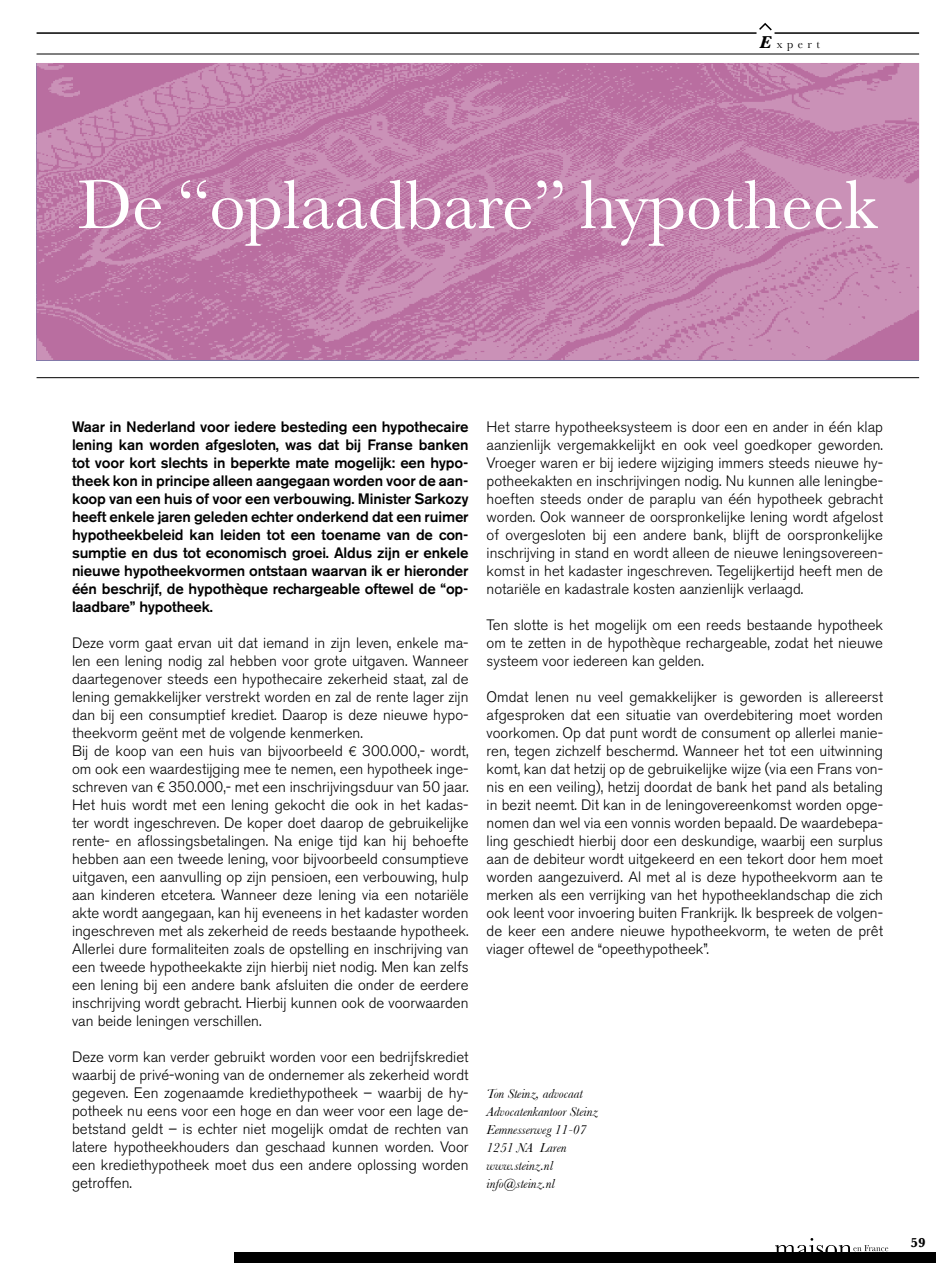
<style>
.page{position:relative;width:936px;height:1263px;background:#fff}
.page>*{position:absolute;margin:0;border:0;box-sizing:border-box;transform-origin:0 0}
.t1{font:72px "Baskerville";color:#fff}
.Body_1{font:300 15px/18px "Akzidenz Grotesk BE";color:#000;text-align:justify}
.Inleiding_1{font:500 15px/18px "Akzidenz Grotesk BE";letter-spacing:-.01em;color:#000;text-align:justify}
.Klein_cursief_1{font:italic 13.5px "Baskerville";color:#000}
.t2{font:700 13.5px "Baskerville";color:#000}
.t3{font:12px "Baskerville";letter-spacing:.38em;color:#000}
.s1{font-weight:700;font-style:italic;font-size:18px}
.s2{font-family:"Helvetica Neue";font-size:13.5px}
</style>
<div class="page">
<div style="left:235px;top:1252px;width:700px;height:11px;background:#000"></div>
<svg style="left:775px;top:1238px;width:113px;height:14px"></svg>
<img style="left:37px;top:63px;width:882px;height:297px">
<hr style="left:37px;top:32px;width:719px;height:2px;background:#000">
<svg style="left:759px;top:22px;width:13px;height:9px"></svg>
<hr style="left:774px;top:32px;width:145px;height:2px;background:#000">
<hr style="left:37px;top:54px;width:882px;height:1px;background:#000">
<hr style="left:37px;top:377px;width:882px;height:1px;background:#000">
<p class="t3" style="left:759px;top:37px;width:62px"><span class="s1">E</span>xpert</p>
<p class="t1" style="left:77px;top:162px;width:801px">De “oplaadbare” hypotheek</p>
<p class="Inleiding_1" style="left:72px;top:418px;width:398px">Waar in Nederland voor iedere besteding een hypothecaire lening kan worden afgesloten, was dat bij Franse banken tot voor kort slechts in beperkte mate mogelijk: een hypo&shy;theek kon in principe alleen aangegaan worden voor de aan&shy;koop van een huis of voor een verbouwing. Minister Sarkozy heeft enkele jaren geleden echter onderkend dat een ruimer hypotheekbeleid kan leiden tot een toename van de con&shy;sumptie en dus tot economisch groei. Aldus zijn er enkele nieuwe hypotheekvormen ontstaan waarvan ik er hieronder één beschrijf, de hypothèque rechargeable oftewel de “op&shy;laadbare” hypotheek.</p>
<p class="Body_1" style="left:72px;top:634px;width:398px">Deze vorm gaat ervan uit dat iemand in zijn leven, enkele ma&shy;len een lening nodig zal hebben voor grote uitgaven. Wanneer daartegenover steeds een hypothecaire zekerheid staat, zal de lening gemakkelijker verstrekt worden en zal de rente lager zijn dan bij een consumptief krediet. Daarop is deze nieuwe hypo&shy;theekvorm geënt met de volgende kenmerken.</p>
<p class="Body_1" style="left:72px;top:742px;width:398px">Bij de koop van een huis van bijvoorbeeld <span class="s2">€</span> 300.000,- wordt, om ook een waardestijging mee te nemen, een hypotheek inge&shy;schreven van <span class="s2">€</span> 350.000,- met een inschrijvingsduur van 50 jaar.<br>Het huis wordt met een lening gekocht die ook in het kadas&shy;ter wordt ingeschreven. De koper doet daarop de gebruikelijke rente- en aflossingsbetalingen. Na enige tijd kan hij behoefte hebben aan een tweede lening, voor bijvoorbeeld consumptieve uitgaven, een aanvulling op zijn pensioen, een verbouwing, hulp aan kinderen etcetera. Wanneer deze lening via een notariële akte wordt aangegaan, kan hij eveneens in het kadaster worden ingeschreven met als zekerheid de reeds bestaande hypotheek.<br>Allerlei dure formaliteiten zoals de opstelling en inschrijving van een tweede hypotheekakte zijn hierbij niet nodig. Men kan zelfs een lening bij een andere bank afsluiten die onder de eerdere inschrijving wordt gebracht. Hierbij kunnen ook de voorwaarden van beide leningen verschillen.</p>
<p class="Body_1" style="left:72px;top:1048px;width:398px">Deze vorm kan verder gebruikt worden voor een bedrijfskrediet waarbij de privé-woning van de ondernemer als zekerheid wordt gegeven. Een zogenaamde krediethypotheek – waarbij de hy&shy;potheek nu eens voor een hoge en dan weer voor een lage de&shy;betstand geldt – is echter niet mogelijk omdat de rechten van latere hypotheekhouders dan geschaad kunnen worden. Voor een krediethypotheek moet dus een andere oplossing worden getroffen.</p>
<p class="Body_1" style="left:486px;top:418px;width:398px">Het starre hypotheeksysteem is door een en ander in één klap aanzienlijk vergemakkelijkt en ook veel goedkoper geworden.<br>Vroeger waren er bij iedere wijziging immers steeds nieuwe hy&shy;potheekakten en inschrijvingen nodig. Nu kunnen alle leningbe&shy;hoeften steeds onder de paraplu van één hypotheek gebracht worden. Ook wanneer de oorspronkelijke lening wordt afgelost of overgesloten bij een andere bank, blijft de oorspronkelijke inschrijving in stand en wordt alleen de nieuwe leningsovereen&shy;komst in het kadaster ingeschreven. Tegelijkertijd heeft men de notariële en kadastrale kosten aanzienlijk verlaagd.</p>
<p class="Body_1" style="left:486px;top:616px;width:398px">Ten slotte is het mogelijk om een reeds bestaande hypotheek om te zetten in de hypothèque rechargeable, zodat het nieuwe systeem voor iedereen kan gelden.</p>
<p class="Body_1" style="left:486px;top:688px;width:398px">Omdat lenen nu veel gemakkelijker is geworden is allereerst afgesproken dat een situatie van overdebitering moet worden voorkomen. Op dat punt wordt de consument op allerlei manie&shy;ren, tegen zichzelf beschermd. Wanneer het tot een uitwinning komt, kan dat hetzij op de gebruikelijke wijze (via een Frans von&shy;nis en een veiling), hetzij doordat de bank het pand als betaling in bezit neemt. Dit kan in de leningovereenkomst worden opge&shy;nomen dan wel via een vonnis worden bepaald. De waardebepa&shy;ling geschiedt hierbij door een deskundige, waarbij een surplus aan de debiteur wordt uitgekeerd en een tekort door hem moet worden aangezuiverd. Al met al is deze hypotheekvorm aan te merken als een verrijking van het hypotheeklandschap die zich ook leent voor invoering buiten Frankrijk. Ik bespreek de volgen&shy;de keer een andere nieuwe hypotheekvorm, te weten de prêt viager oftewel de “opeethypotheek”.</p>
<p class="Klein_cursief_1" style="left:486px;top:1086px;width:98px">Ton Steinz, advocaat</p>
<p class="Klein_cursief_1" style="left:486px;top:1104px;width:113px">Advocatenkantoor Steinz</p>
<p class="Klein_cursief_1" style="left:486px;top:1122px;width:101px">Eemnesserweg 11-07</p>
<p class="Klein_cursief_1" style="left:486px;top:1140px;width:81px">1251 NA Laren</p>
<p class="Klein_cursief_1" style="left:486px;top:1158px;width:68px">www.steinz.nl</p>
<p class="Klein_cursief_1" style="left:486px;top:1176px;width:70px">info@steinz.nl</p>
<p class="t2" style="left:910px;top:1234px;width:16px">59</p>
</div>
